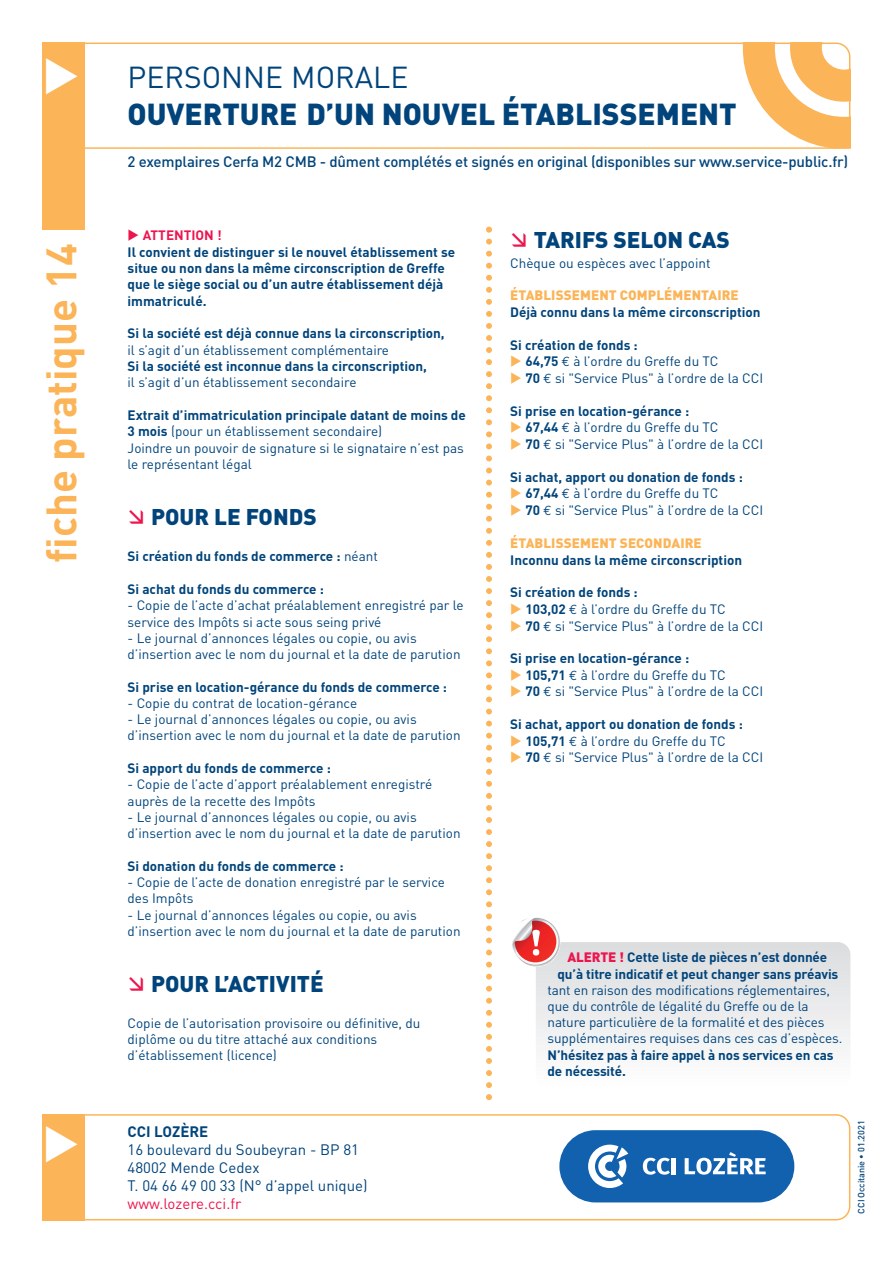
<style>
.page{position:relative;width:893px;height:1263px;background:#fff}
.page>*{position:absolute;margin:0;border:0;box-sizing:border-box;transform-origin:0 0}
.t1{font:700 42px "DIN";color:#fbb457}
.t2{font:900 30px "DIN";color:#00447b}
.t3{font:30px "DIN";color:#00447b}
.t4{font:900 22.5px "DIN";color:#00447b}
.t5{font:500 15px "DIN";letter-spacing:-.01em;color:#00447b}
.t6{font:15px/18px "DIN";color:#00447b}
.t7{font:15px "DIN";color:#ed154e}
.t8{font:700 15px "DIN";color:#00447b}
.t9{font:13.5px/16.2px "DIN";color:#00447b}
.t10{font:700 13.5px/16.4px "DIN";color:#00447b}
.t11{font:900 13.5px "DIN";letter-spacing:.005em;color:#fbb457}
.t12{font:500 9px "DIN";color:#00447b}
.s1{color:#ed154e}
.s2{font-weight:700}
.s3{font-weight:400}
.s4{color:#fbb457}
.s5{font-family:"Euro Mono"}
.s6{font-weight:900;color:#ed154e}
</style>
<div class="page">
<div style="left:43px;top:43px;width:42px;height:187px;background:#fbb457"></div>
<svg style="left:486px;top:227px;width:6px;height:873px"></svg>
<svg style="left:85px;top:43px;width:765px;height:106px"></svg>
<svg style="left:536px;top:942px;width:314px;height:106px"></svg>
<svg style="left:512px;top:917px;width:48px;height:50px"></svg>
<svg style="left:43px;top:1114px;width:807px;height:106px"></svg>
<svg style="left:46px;top:1126px;width:32px;height:37px"></svg>
<h1 class="t1" style="left:37px;top:563px;width:321px;rotate:-90deg">fiche pratique 14</h1>
<h2 class="t3" style="left:128px;top:60px;width:282px">PERSONNE MORALE</h2>
<h2 class="t2" style="left:128px;top:97px;width:611px">OUVERTURE D’UN NOUVEL ÉTABLISSEMENT</h2>
<p class="t5" style="left:128px;top:153px;width:722px">2 exemplaires Cerfa M2 CMB - dûment complétés et signés en original (disponibles sur www.service-public.fr)</p>
<p class="t10" style="left:128px;top:228px;width:329px"><span class="s1">◆ ATTENTION !<br></span>Il convient de distinguer si le nouvel établissement se situe ou non dans la même circonscription de Greffe que le siège social ou d’un autre établissement déjà immatriculé.</p>
<p class="t10" style="left:128px;top:326px;width:319px">Si la société est déjà connue dans la circonscription,</p>
<p class="t9" style="left:128px;top:342px;width:263px">il s’agit d’un établissement complémentaire</p>
<p class="t10" style="left:128px;top:358px;width:301px">Si la société est inconnue dans la circonscription,</p>
<p class="t9" style="left:128px;top:375px;width:230px">il s’agit d’un établissement secondaire</p>
<p class="t9" style="left:128px;top:407px;width:340px"><span class="s2">Extrait d’immatriculation principale datant de moins de 3 mois</span> (pour un établissement secondaire)<br>Joindre un pouvoir de signature si le signataire n’est pas le représentant légal</p>
<h3 class="t4" style="left:151px;top:504px;width:167px">POUR LE FONDS</h3>
<p class="t10" style="left:128px;top:549px;width:252px">Si création du fonds de commerce : <span class="s3">néant</span></p>
<p class="t10" style="left:128px;top:581px;width:198px">Si achat du fonds du commerce :</p>
<p class="t9" style="left:128px;top:598px;width:338px">- Copie de l’acte d’achat préalablement enregistré par le service des Impôts si acte sous seing privé</p>
<p class="t9" style="left:128px;top:630px;width:335px">- Le journal d’annonces légales ou copie, ou avis d’insertion avec le nom du journal et la date de parution</p>
<p class="t10" style="left:128px;top:679px;width:321px">Si prise en location-gérance du fonds de commerce :</p>
<p class="t9" style="left:128px;top:695px;width:231px">- Copie du contrat de location-gérance</p>
<p class="t9" style="left:128px;top:711px;width:335px">- Le journal d’annonces légales ou copie, ou avis d’insertion avec le nom du journal et la date de parution</p>
<p class="t10" style="left:128px;top:760px;width:205px">Si apport du fonds de commerce :</p>
<p class="t9" style="left:128px;top:777px;width:306px">- Copie de l’acte d’apport préalablement enregistré auprès de la recette des Impôts</p>
<p class="t9" style="left:128px;top:809px;width:335px">- Le journal d’annonces légales ou copie, ou avis d’insertion avec le nom du journal et la date de parution</p>
<p class="t10" style="left:128px;top:858px;width:218px">Si donation du fonds de commerce :</p>
<p class="t9" style="left:128px;top:874px;width:319px">- Copie de l’acte de donation enregistré par le service des Impôts</p>
<p class="t9" style="left:128px;top:907px;width:335px">- Le journal d’annonces légales ou copie, ou avis d’insertion avec le nom du journal et la date de parution</p>
<h3 class="t4" style="left:151px;top:971px;width:174px">POUR L’ACTIVITÉ</h3>
<p class="t9" style="left:128px;top:1015px;width:294px">Copie de l’autorisation provisoire ou définitive, du diplôme ou du titre attaché aux conditions d’établissement (licence)</p>
<p class="t8" style="left:128px;top:1123px;width:82px">CCI LOZÈRE</p>
<p class="t6" style="left:128px;top:1141px;width:242px">16 boulevard du Soubeyran - BP 81<br>48002 Mende Cedex<br>T. 04 66 49 00 33 (N° d’appel unique)</p>
<p class="t7" style="left:128px;top:1195px;width:115px">www.lozere.cci.fr</p>
<h3 class="t4" style="left:534px;top:227px;width:198px">TARIFS SELON CAS</h3>
<p class="t9" style="left:510px;top:255px;width:202px">Chèque ou espèces avec l’appoint</p>
<p class="t11" style="left:510px;top:288px;width:230px">ÉTABLISSEMENT COMPLÉMENTAIRE</p>
<p class="t10" style="left:510px;top:304px;width:252px">Déjà connu dans la même circonscription</p>
<p class="t10" style="left:510px;top:337px;width:129px">Si création de fonds :</p>
<p class="t9" style="left:510px;top:354px;width:210px"><span class="s4">◆</span> <span class="s2">64,75</span> <span class="s5">€</span> à l’ordre du Greffe du TC</p>
<p class="t9" style="left:510px;top:370px;width:254px"><span class="s4">◆</span> <span class="s2">70</span> <span class="s5">€</span> si "Service Plus" à l’ordre de la CCI</p>
<p class="t10" style="left:510px;top:403px;width:180px">Si prise en location-gérance :</p>
<p class="t9" style="left:510px;top:420px;width:210px"><span class="s4">◆</span> <span class="s2">67,44</span> <span class="s5">€</span> à l’ordre du Greffe du TC</p>
<p class="t9" style="left:510px;top:436px;width:254px"><span class="s4">◆</span> <span class="s2">70</span> <span class="s5">€</span> si "Service Plus" à l’ordre de la CCI</p>
<p class="t10" style="left:510px;top:469px;width:234px">Si achat, apport ou donation de fonds :</p>
<p class="t9" style="left:510px;top:486px;width:210px"><span class="s4">◆</span> <span class="s2">67,44</span> <span class="s5">€</span> à l’ordre du Greffe du TC</p>
<p class="t9" style="left:510px;top:502px;width:254px"><span class="s4">◆</span> <span class="s2">70</span> <span class="s5">€</span> si "Service Plus" à l’ordre de la CCI</p>
<p class="t11" style="left:510px;top:535px;width:193px">ÉTABLISSEMENT SECONDAIRE</p>
<p class="t10" style="left:510px;top:552px;width:233px">Inconnu dans la même circonscription</p>
<p class="t10" style="left:510px;top:584px;width:129px">Si création de fonds :</p>
<p class="t9" style="left:510px;top:601px;width:217px"><span class="s4">◆</span> <span class="s2">103,02</span> <span class="s5">€</span> à l’ordre du Greffe du TC</p>
<p class="t9" style="left:510px;top:618px;width:254px"><span class="s4">◆</span> <span class="s2">70</span> <span class="s5">€</span> si "Service Plus" à l’ordre de la CCI</p>
<p class="t10" style="left:510px;top:650px;width:180px">Si prise en location-gérance :</p>
<p class="t9" style="left:510px;top:667px;width:217px"><span class="s4">◆</span> <span class="s2">105,71</span> <span class="s5">€</span> à l’ordre du Greffe du TC</p>
<p class="t9" style="left:510px;top:684px;width:254px"><span class="s4">◆</span> <span class="s2">70</span> <span class="s5">€</span> si "Service Plus" à l’ordre de la CCI</p>
<p class="t10" style="left:510px;top:716px;width:234px">Si achat, apport ou donation de fonds :</p>
<p class="t9" style="left:510px;top:733px;width:217px"><span class="s4">◆</span> <span class="s2">105,71</span> <span class="s5">€</span> à l’ordre du Greffe du TC</p>
<p class="t9" style="left:510px;top:750px;width:254px"><span class="s4">◆</span> <span class="s2">70</span> <span class="s5">€</span> si "Service Plus" à l’ordre de la CCI</p>
<p class="t10" style="left:557px;top:949px;width:282px;text-align:center"><span class="s6">ALERTE !</span> Cette liste de pièces n’est donnée qu’à titre indicatif et peut changer sans préavis</p>
<p class="t9" style="left:548px;top:982px;width:296px">tant en raison des modifications réglementaires, que du contrôle de légalité du Greffe ou de la nature particulière de la formalité et des pièces supplémentaires requises dans ces cas d’espèces.</p>
<p class="t10" style="left:548px;top:1047px;width:288px">N’hésitez pas à faire appel à nos services en cas de nécessité.</p>
<p class="t12" style="left:856px;top:1214px;width:95px;rotate:-90deg">CCI Occitanie • 01.2021</p>
</div>
